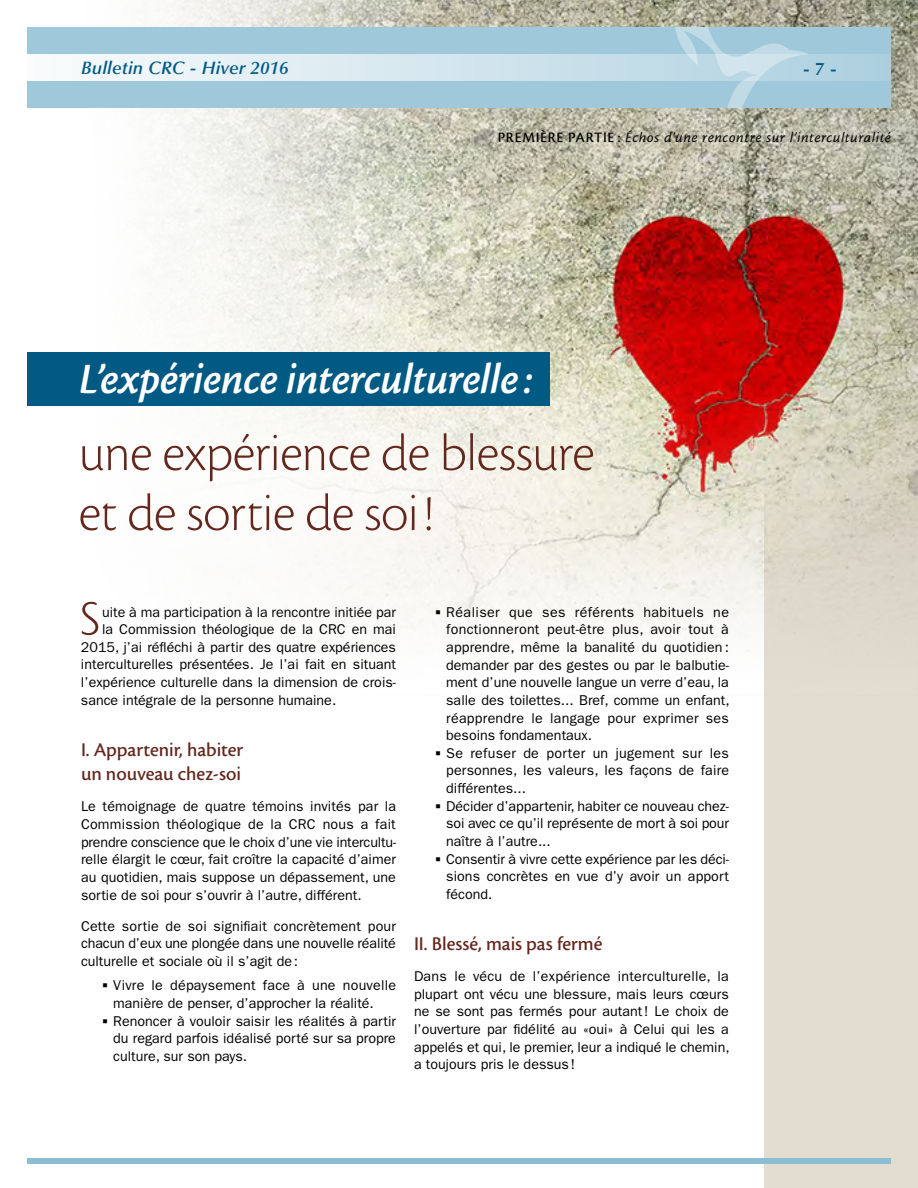
<style>
.page{position:relative;width:918px;height:1188px;background:#fff}
.page>*{position:absolute;margin:0;border:0;box-sizing:border-box;transform-origin:0 0}
.t1{font:54px/60px "Cronos MM 250 36";letter-spacing:-.005em;color:#63271c}
.t2{font:51px "Cronos MM 250 34";color:#63271c}
.t3{font:45px "Cronos MM It 574 30";color:#fff}
.t4{font:20.25px/24.3px "Cronos MM 479 13";color:#63271c}
.t5{font:italic 600 18px "Optima";letter-spacing:.01em;color:#005a84}
.t6{font:600 18px "Optima";color:#005a84}
.t7{font:15px "Cronos MM It 408 10";letter-spacing:.05em;color:#000}
.t8{font:14.25px/17.7px "Franklin Gothic";color:#000;text-align:justify}
.s1{font-family:"Cronos MM 479 10"}
.s2{font-family:"Aquiline"}
</style>
<div class="page">
<div style="left:765px;top:0;width:153px;height:1188px;background:#e3dcd0"></div>
<img style="left:148px;top:0;width:770px;height:696px">
<div style="left:395px;top:26px;width:523px;height:221px;background:#fff;opacity:.5"></div>
<div style="left:27px;top:1158px;width:864px;height:6px;background:#8dbdd2"></div>
<div style="left:27px;top:27px;width:864px;height:81px;background:#9fc8da"></div>
<svg style="left:675px;top:27px;width:133px;height:81px"></svg>
<svg style="left:27px;top:54px;width:864px;height:27px;background:#d4e6ee"></svg>
<div style="left:0;top:330px;width:697px;height:305px;background:#fff;opacity:.75"></div>
<div style="left:27px;top:352px;width:523px;height:54px;background:#005a84"></div>
<p class="t5" style="left:81px;top:57px;width:209px">Bulletin CRC - Hiver 2016</p>
<p class="t6" style="left:803px;top:58px;width:36px">- 7 -</p>
<p class="t7" style="left:498px;top:129px;width:395px"><span class="s1">PREMIÈRE PARTIE :</span> Échos d’une rencontre sur l’interculturalité</p>
<h3 class="t3" style="left:79px;top:355px;width:455px">L’expérience interculturelle:</h3>
<h1 class="t1" style="left:79px;top:424px;width:517px">une expérience de blessure et de sortie de soi !</h1>
<h2 class="t2" style="left:80px;top:592px;width:21px">S</h2>
<p class="t8" style="left:102px;top:603px;width:295px">uite à ma participation à la rencontre initiée par</p>
<p class="t8" style="left:102px;top:621px;width:295px">la Commission théologique de la CRC en mai</p>
<p class="t8" style="left:81px;top:638px;width:316px">2015, j’ai réfléchi à partir des quatre expériences</p>
<p class="t8" style="left:81px;top:656px;width:317px">interculturelles présentées. Je l’ai fait en situant</p>
<p class="t8" style="left:81px;top:673px;width:316px">l’expérience culturelle dans la dimension de crois-</p>
<p class="t8" style="left:81px;top:691px;width:257px">sance intégrale de la personne humaine.</p>
<h3 class="t4" style="left:81px;top:738px;width:164px">I. Appartenir, habiter un nouveau chez-soi</h3>
<p class="t8" style="left:81px;top:798px;width:317px">Le témoignage de quatre témoins invités par la Commission théologique de la CRC nous a fait prendre conscience que le choix d’une vie intercultu&shy;relle élargit le cœur, fait croître la capacité d’aimer au quotidien, mais suppose un dépassement, une sortie de soi pour s’ouvrir à l’autre, différent.</p>
<p class="t8" style="left:81px;top:917px;width:317px">Cette sortie de soi signifiait concrètement pour chacun d’eux une plongée dans une nouvelle réalité culturelle et sociale où il s’agit de:</p>
<p class="t8" style="left:113px;top:977px;width:284px;text-indent:-12px"><span class="s2">•</span> Vivre le dépaysement face à une nouvelle manière de penser, d’approcher la réalité.</p>
<p class="t8" style="left:113px;top:1012px;width:284px;text-indent:-12px"><span class="s2">•</span> Renoncer à vouloir saisir les réalités à partir du regard parfois idéalisé porté sur sa propre culture, sur son pays.</p>
<p class="t8" style="left:446px;top:603px;width:285px;text-indent:-12px"><span class="s2">•</span> Réaliser que ses référents habituels ne fonctionneront peut-être plus, avoir tout à apprendre, même la banalité du quotidien : demander par des gestes ou par le balbutie&shy;ment d’une nouvelle langue un verre d’eau, la salle des toilettes... Bref, comme un enfant, réapprendre le langage pour exprimer ses besoins fondamentaux.</p>
<p class="t8" style="left:446px;top:744px;width:284px;text-indent:-12px"><span class="s2">•</span> Se refuser de porter un jugement sur les personnes, les valeurs, les façons de faire différentes...</p>
<p class="t8" style="left:446px;top:797px;width:284px;text-indent:-12px"><span class="s2">•</span> Décider d’appartenir, habiter ce nouveau chez&shy;soi avec ce qu’il représente de mort à soi pour naître à l’autre...</p>
<p class="t8" style="left:446px;top:850px;width:284px;text-indent:-12px"><span class="s2">•</span> Consentir à vivre cette expérience par les déci&shy;sions concrètes en vue d’y avoir un apport fécond.</p>
<h3 class="t4" style="left:414px;top:932px;width:190px">II. Blessé, mais pas fermé</h3>
<p class="t8" style="left:414px;top:968px;width:317px">Dans le vécu de l’expérience interculturelle, la plupart ont vécu une blessure, mais leurs cœurs ne se sont pas fermés pour autant! Le choix de l’ouverture par fidélité au «oui» à Celui qui les a appelés et qui, le premier, leur a indiqué le chemin, a toujours pris le dessus!</p>
</div>
